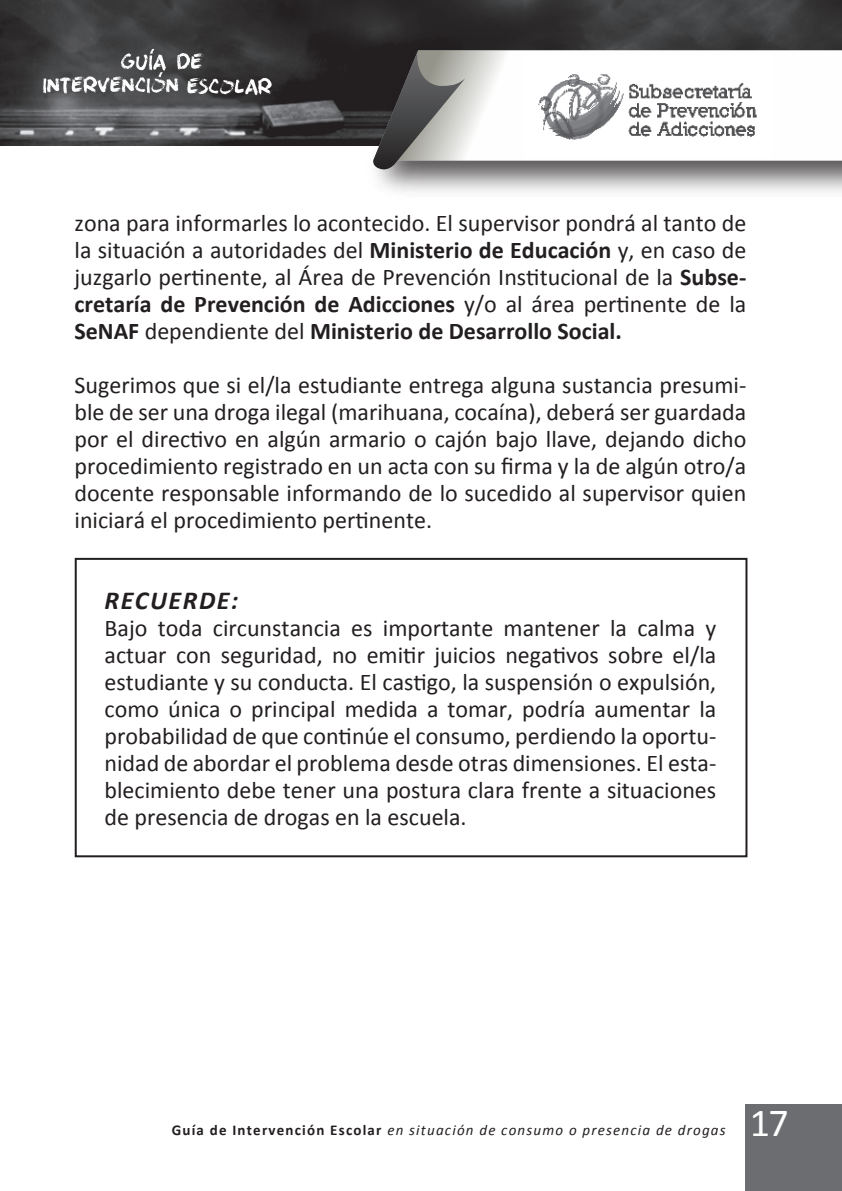
<style>
.page{position:relative;width:842px;height:1191px;background:#fff}
.page>*{position:absolute;margin:0;border:0;box-sizing:border-box;transform-origin:0 0}
.t1{font:40px "Calibri";color:#fff}
.t2{font:italic 700 26px "Calibri";letter-spacing:.06em;color:#231f20}
.t3{font:24px/27px "Calibri";color:#231f20;text-align:justify}
.t4{font:italic 15px "Calibri";letter-spacing:.08em;color:#231f20}
.s1{font-weight:700}
.s2{font-weight:700;font-style:normal}
</style>
<div class="page">
<div style="left:75px;top:558px;width:672px;height:299px;background:#fff;border:2px solid #231f20"></div>
<img style="left:0;top:0;width:842px;height:145px">
<div style="left:745px;top:1104px;width:97px;height:87px;background:#6c6d70"></div>
<img style="left:357px;top:33px;width:485px;height:159px">
<svg style="left:465px;top:50px;width:377px;height:111px"></svg>
<svg style="left:373px;top:50px;width:92px;height:120px;background:#706f6e"></svg>
<img style="left:524px;top:56px;width:248px;height:102px">
<svg style="left:43px;top:49px;width:229px;height:46px;background:#656566"></svg>
<p class="t3" style="left:75px;top:209px;width:673px">zona para informarles lo acontecido. El supervisor pondrá al tanto de la situación a autoridades del <span class="s1">Ministerio de Educación</span> y, en caso de juzgarlo pertinente, al Área de Prevención Institucional de la <span class="s1">Subse&shy;cretaría de Prevención de Adicciones</span> y/o al área pertinente de la <span class="s1">SeNAF</span> dependiente del <span class="s1">Ministerio de Desarrollo Social.</span></p>
<p class="t3" style="left:75px;top:371px;width:673px">Sugerimos que si el/la estudiante entrega alguna sustancia presumi&shy;ble de ser una droga ilegal (marihuana, cocaína), deberá ser guardada por el directivo en algún armario o cajón bajo llave, dejando dicho procedimiento registrado en un acta con su firma y la de algún otro/a docente responsable informando de lo sucedido al supervisor quien iniciará el procedimiento pertinente.</p>
<p class="t2" style="left:105px;top:584px;width:135px">RECUERDE:</p>
<p class="t3" style="left:105px;top:614px;width:613px">Bajo toda circunstancia es importante mantener la calma y actuar con seguridad, no emitir juicios negativos sobre el/la estudiante y su conducta. El castigo, la suspensión o expulsión, como única o principal medida a tomar, podría aumentar la probabilidad de que continúe el consumo, perdiendo la oportu&shy;nidad de abordar el problema desde otras dimensiones. El esta&shy;blecimiento debe tener una postura clara frente a situaciones de presencia de drogas en la escuela.</p>
<p class="t4" style="left:172px;top:1119px;width:555px"><span class="s2">Guía de Intervención Escolar</span> en situación de consumo o presencia de drogas</p>
<p class="t1" style="left:750px;top:1097px;width:40px">17</p>
</div>
